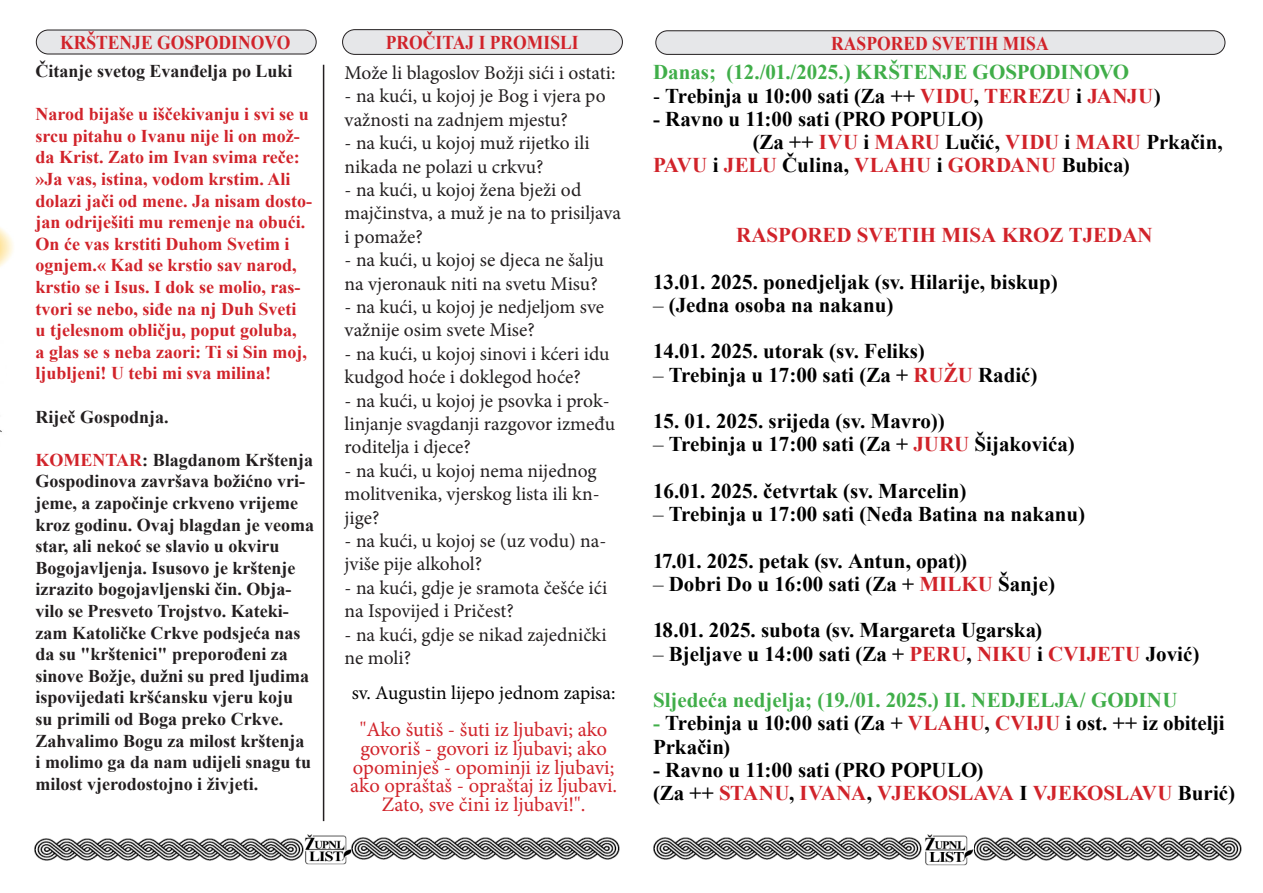
<style>
.page{position:relative;width:1263px;height:893px;background:#fff}
.page>*{position:absolute;margin:0;border:0;box-sizing:border-box;transform-origin:0 0}
.t1{font:700 21px/23.2px "Times New Roman";color:#000}
.t2{font:700 21px "Times New Roman";color:#40ae49}
.t3{font:700 21px "Times New Roman";color:#d1232a}
.t4{font:20.55px/18.8px "Minion Pro";letter-spacing:-.005em;color:#d1232a;text-align:center}
.t5{font:19.5px/23.4px "Minion Pro";color:#231f20}
.t6{font:700 19.5px "Times New Roman";color:#d1232a;scale:.9 1}
.t7{font:19.5px "Minion Pro";color:#000}
.t8{font:700 18px/21.6px "Times New Roman";color:#231f20}
.t9{font:700 18px/21.6px "Times New Roman";color:#d1232a}
.s1{font-weight:400}
.s2{color:#d1232a}
.s3{color:#40ae49}
.s4{color:#000}
</style>
<div class="page">
<img style="left:303px;top:834px;width:48px;height:31px">
<img style="left:351px;top:837px;width:268px;height:23px">
<img style="left:35px;top:839px;width:268px;height:22px">
<img style="left:974px;top:838px;width:268px;height:23px">
<img style="left:653px;top:837px;width:268px;height:23px">
<img style="left:925px;top:835px;width:48px;height:31px">
<div style="left:656px;top:31px;width:569px;height:23px;background:#e6e7e9;border-radius:12px"></div>
<div style="left:656px;top:31px;width:569px;height:24px;border:1px solid #231f20;border-radius:12px"></div>
<div style="left:36px;top:30px;width:280px;height:24px;background:#e6e7e9;border-radius:12px"></div>
<div style="left:36px;top:30px;width:280px;height:24px;border:1px solid #231f20;border-radius:12px"></div>
<hr style="left:323px;top:65px;width:1px;height:756px;background:#231f20">
<div style="left:343px;top:30px;width:279px;height:24px;background:#e6e7e9;border-radius:12px"></div>
<div style="left:342px;top:29px;width:281px;height:26px;border:1px solid #231f20;border-radius:12px"></div>
<p class="t6" style="left:386px;top:28px;width:216px">PROČITAJ I PROMISLI</p>
<p class="t6" style="left:60px;top:29px;width:257px">KRŠTENJE GOSPODINOVO</p>
<p class="t6" style="left:831px;top:30px;width:243px">RASPORED SVETIH MISA</p>
<p class="t2" style="left:653px;top:57px;width:477px">Danas; (12./01./2025.) KRŠTENJE GOSPODINOVO</p>
<p class="t1" style="left:653px;top:83px;width:509px"><span class="s1">-</span> Trebinja u 10:00 sati (Za ++ <span class="s2">VIDU</span>, <span class="s2">TEREZU</span> i <span class="s2">JANJU</span>)</p>
<p class="t1" style="left:653px;top:107px;width:332px">- Ravno u 11:00 sati (PRO POPULO)</p>
<p class="t1" style="left:653px;top:130px;width:571px;text-indent:100px">(Za ++ <span class="s2">IVU</span> i <span class="s2">MARU</span> Lučić, <span class="s2">VIDU</span> i <span class="s2">MARU</span> Prkačin,<br><span class="s2">PAVU</span> i <span class="s2">JELU</span> Čulina, <span class="s2">VLAHU</span> i <span class="s2">GORDANU</span> Bubica)</p>
<p class="t8" style="left:36px;top:60px;width:259px">Čitanje svetog Evanđelja po Luki</p>
<p class="t9" style="left:36px;top:103px;width:278px">Narod bijaše u iščekivanju i svi se u srcu pitahu o Ivanu nije li on mož&shy;da Krist. Zato im Ivan svima reče: »Ja vas, istina, vodom krstim. Ali dolazi jači od mene. Ja nisam dosto&shy;jan odriješiti mu remenje na obući.<br>On će vas krstiti Duhom Svetim i ognjem.« Kad se krstio sav narod, krstio se i Isus. I dok se molio, ras&shy;tvori se nebo, siđe na nj Duh Sveti<br>u tjelesnom obličju, poput goluba,<br>a glas se s neba zaori: Ti si Sin moj, ljubljeni! U tebi mi sva milina!</p>
<p class="t8" style="left:36px;top:405px;width:135px">Riječ Gospodnja.</p>
<p class="t8" style="left:36px;top:448px;width:280px"><span class="s2">KOMENTAR</span>: Blagdanom Krštenja Gospodinova završava božićno vri&shy;jeme, a započinje crkveno vrijeme kroz godinu. Ovaj blagdan je veoma star, ali nekoć se slavio u okviru Bogojavljenja. Isusovo je krštenje izrazito bogojavljenski čin. Obja&shy;vilo se Presveto Trojstvo. Kateki&shy;zam Katoličke Crkve podsjeća nas da su "krštenici" preporođeni za sinove Božje, dužni su pred ljudima ispovijedati kršćansku vjeru koju su primili od Boga preko Crkve.<br>Zahvalimo Bogu za milost krštenja<br>i molimo ga da nam udijeli snagu tu milost vjerodostojno i živjeti.</p>
<p class="t5" style="left:345px;top:61px;width:272px">Može li blagoslov Božji sići i ostati:</p>
<p class="t5" style="left:345px;top:84px;width:262px">- na kući, u kojoj je Bog i vjera po važnosti na zadnjem mjestu?</p>
<p class="t5" style="left:345px;top:131px;width:246px">- na kući, u kojoj muž rijetko ili nikada ne polazi u crkvu?</p>
<p class="t5" style="left:345px;top:178px;width:278px">- na kući, u kojoj žena bježi od majčinstva, a muž je na to prisiljava i pomaže?</p>
<p class="t5" style="left:345px;top:248px;width:261px">- na kući, u kojoj se djeca ne šalju na vjeronauk niti na svetu Misu?</p>
<p class="t5" style="left:345px;top:295px;width:261px">- na kući, u kojoj je nedjeljom sve važnije osim svete Mise?</p>
<p class="t5" style="left:345px;top:342px;width:266px">- na kući, u kojoj sinovi i kćeri idu kudgod hoće i doklegod hoće?</p>
<p class="t5" style="left:345px;top:389px;width:272px">- na kući, u kojoj je psovka i prok&shy;linjanje svagdanji razgovor između roditelja i djece?</p>
<p class="t5" style="left:345px;top:459px;width:256px">- na kući, u kojoj nema nijednog molitvenika, vjerskog lista ili kn&shy;jige?</p>
<p class="t5" style="left:345px;top:529px;width:263px">- na kući, u kojoj se (uz vodu) na&shy;jviše pije alkohol?</p>
<p class="t5" style="left:345px;top:576px;width:264px">- na kući, gdje je sramota češće ići na Ispovijed i Pričest?</p>
<p class="t5" style="left:345px;top:623px;width:263px">- na kući, gdje se nikad zajednički ne moli?</p>
<p class="t3" style="left:736px;top:220px;width:418px">RASPORED SVETIH MISA KROZ TJEDAN</p>
<p class="t1" style="left:653px;top:269px;width:406px">13.01. 2025. ponedjeljak (sv. Hilarije, biskup)</p>
<p class="t1" style="left:653px;top:293px;width:242px"><span class="s1">–</span> (Jedna osoba na nakanu)</p>
<p class="t1" style="left:653px;top:339px;width:273px">14.01. 2025. utorak (sv. Feliks)</p>
<p class="t1" style="left:653px;top:362px;width:386px"><span class="s1">–</span> Trebinja u 17:00 sati (Za + <span class="s2">RUŽU</span> Radić)</p>
<p class="t1" style="left:653px;top:409px;width:293px">15. 01. 2025. srijeda (sv. Mavro))</p>
<p class="t1" style="left:653px;top:432px;width:423px"><span class="s1">–</span> Trebinja u 17:00 sati (Za + <span class="s2">JURU</span> Šijakovića)</p>
<p class="t1" style="left:653px;top:479px;width:315px">16.01. 2025. četvrtak (sv. Marcelin)</p>
<p class="t1" style="left:653px;top:502px;width:434px"><span class="s1">–</span> Trebinja u 17:00 sati (Neđa Batina na nakanu)</p>
<p class="t1" style="left:653px;top:548px;width:316px">17.01. 2025. petak (sv. Antun, opat))</p>
<p class="t1" style="left:653px;top:572px;width:404px"><span class="s1">–</span> Dobri Do u 16:00 sati (Za + <span class="s2">MILKU</span> Šanje)</p>
<p class="t1" style="left:653px;top:618px;width:391px">18.01. 2025. subota (sv. Margareta Ugarska)</p>
<p class="t1" style="left:653px;top:641px;width:548px"><span class="s1">–</span> Bjeljave u 14:00 sati (Za + <span class="s2">PERU</span>, <span class="s2">NIKU</span> i <span class="s2">CVIJETU</span> Jović)</p>
<p class="t2" style="left:653px;top:685px;width:526px">Sljedeća nedjelja; (19./01. 2025.) II. NEDJELJA/ GODINU</p>
<p class="t1" style="left:653px;top:711px;width:573px"><span class="s3">-</span> Trebinja u 10:00 sati (Za + <span class="s2">VLAHU</span>, <span class="s2">CVIJU</span> i ost. ++ iz obitelji<br>Prkačin)</p>
<p class="t1" style="left:653px;top:758px;width:332px">- Ravno u 11:00 sati (PRO POPULO)</p>
<p class="t3" style="left:653px;top:778px;width:584px"><span class="s4">(Za ++</span> STANU<span class="s4">,</span> IVANA<span class="s4">,</span> VJEKOSLAVA <span class="s4">I</span> VJEKOSLAVU <span class="s4">Burić)</span></p>
<p class="t7" style="left:352px;top:679px;width:265px">sv. Augustin lijepo jednom zapisa:</p>
<p class="t4" style="left:350px;top:720px;width:268px">"Ako šutiš - šuti iz ljubavi; ako govoriš - govori iz ljubavi; ako opominješ - opominji iz ljubavi; ako opraštaš - opraštaj iz ljubavi.<br>Zato, sve čini iz ljubavi!".</p>
</div>
